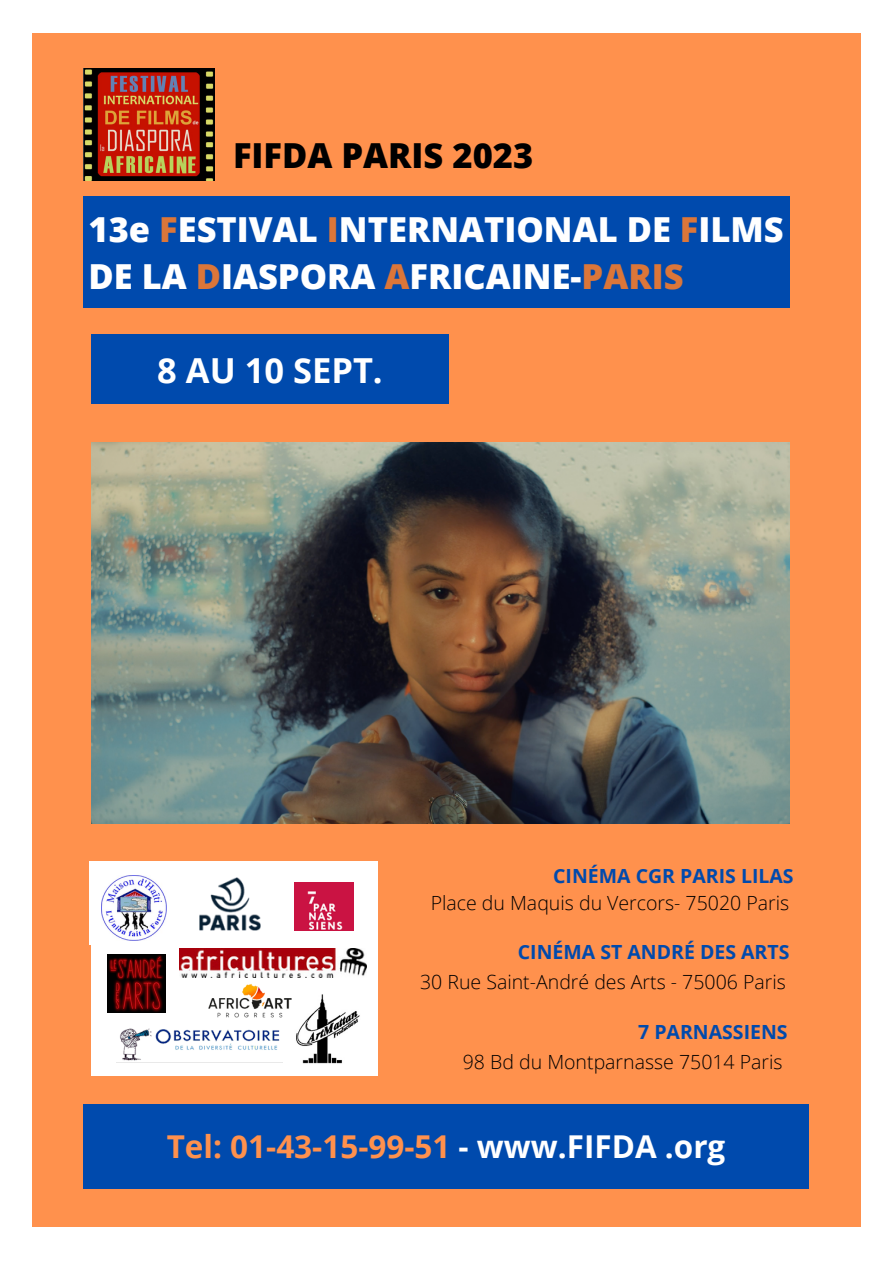
<style>
.page{position:relative;width:893px;height:1264px;background:#fff}
.page>*{position:absolute;margin:0;border:0;box-sizing:border-box;transform-origin:0 0}
.t1{font:800 34.5px/47.2px "Open Sans";color:#fff}
.t2{font:800 34.5px "Open Sans";color:#000}
.t3{font:700 34.5px "Open Sans";color:#fff}
.t4{font:700 31.5px "Open Sans";color:#ff914d}
.t5{font:300 19.5px "Open Sans";color:#000}
.t6{font:700 19.5px "Open Sans";color:#004aad}
.s1{color:#db7639}
.s2{color:#fff}
</style>
<div class="page">
<div style="left:32px;top:33px;width:828px;height:1193px;background:#ff914d"></div>
<img style="left:83px;top:69px;width:132px;height:111px">
<div style="left:83px;top:196px;width:706px;height:112px;background:#004aad"></div>
<div style="left:91px;top:335px;width:358px;height:69px;background:#004aad"></div>
<img style="left:91px;top:442px;width:698px;height:381px">
<div style="left:83px;top:1104px;width:725px;height:84px;background:#004aad"></div>
<div style="left:91px;top:861px;width:286px;height:214px;background:#fff"></div>
<div style="left:89px;top:861px;width:269px;height:84px;background:#fff"></div>
<img style="left:101px;top:875px;width:66px;height:65px">
<img style="left:296px;top:994px;width:64px;height:70px">
<img style="left:200px;top:877px;width:60px;height:53px">
<img style="left:180px;top:948px;width:186px;height:29px">
<img style="left:294px;top:882px;width:59px;height:48px">
<img style="left:107px;top:954px;width:59px;height:58px">
<img style="left:120px;top:1028px;width:160px;height:33px">
<img style="left:208px;top:984px;width:84px;height:34px">
<p class="t2" style="left:233px;top:131px;width:302px">FIFDA PARIS 2023</p>
<p class="t1" style="left:88px;top:205px;width:696px">13e <span class="s1">F</span>ESTIVAL <span class="s1">I</span>NTERNATIONAL DE <span class="s1">F</span>ILMS<br>DE LA <span class="s1">D</span>IASPORA <span class="s1">A</span>FRICAINE-<span class="s1">PARIS</span></p>
<p class="t3" style="left:157px;top:346px;width:227px">8 AU 10 SEPT.</p>
<p class="t6" style="left:553px;top:861px;width:242px">CINÉMA CGR PARIS LILAS</p>
<p class="t5" style="left:430px;top:888px;width:360px">Place du Maquis du Vercors- 75020 Paris</p>
<p class="t6" style="left:518px;top:938px;width:273px">CINÉMA ST ANDRÉ DES ARTS</p>
<p class="t5" style="left:420px;top:968px;width:367px">30 Rue Saint-André des Arts - 75006 Paris</p>
<p class="t6" style="left:638px;top:1017px;width:151px">7 PARNASSIENS</p>
<p class="t5" style="left:463px;top:1048px;width:321px">98 Bd du Montparnasse 75014 Paris</p>
<p class="t4" style="left:167px;top:1123px;width:560px">Tel: 01-43-15-99-51 <span class="s2">- www.FIFDA .org</span></p>
</div>
